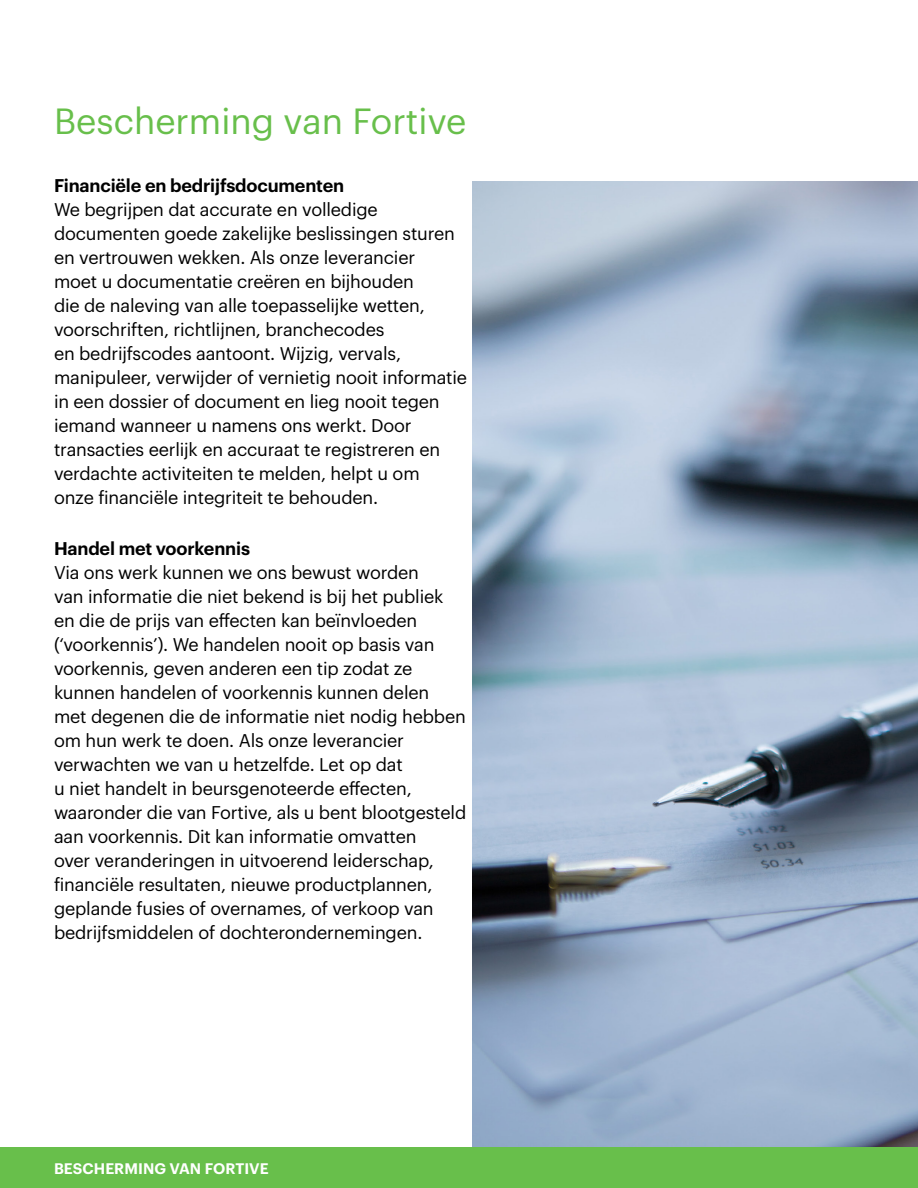
<style>
.page{position:relative;width:918px;height:1188px;background:#fff}
.page>*{position:absolute;margin:0;border:0;box-sizing:border-box;transform-origin:0 0}
.Main_Headline_Green{font:35.7px "Graphik";color:#68bf4b}
.Body_Copy_13pt{font:18px/24px "Graphik";letter-spacing:-.01em;color:#000}
.t1{font:600 15px "Graphik";letter-spacing:.005em;color:#fff}
.s1{font-weight:600}
</style>
<div class="page">
<img style="left:472px;top:181px;width:446px;height:967px">
<div style="left:0;top:1148px;width:918px;height:40px;background:#68bf4b"></div>
<p class="Main_Headline_Green" style="left:54px;top:94px;width:414px">Bescherming van Fortive</p>
<p class="Body_Copy_13pt" style="left:54px;top:172px;width:415px"><span class="s1">Financiële en bedrijfsdocumenten<br></span>We begrijpen dat accurate en volledige documenten goede zakelijke beslissingen sturen en vertrouwen wekken. Als onze leverancier<br>moet u documentatie creëren en bijhouden<br>die de naleving van alle toepasselijke wetten, voorschriften, richtlijnen, branchecodes<br>en bedrijfscodes aantoont. Wijzig, vervals, manipuleer, verwijder of vernietig nooit informatie in een dossier of document en lieg nooit tegen iemand wanneer u namens ons werkt. Door transacties eerlijk en accuraat te registreren en verdachte activiteiten te melden, helpt u om<br>onze financiële integriteit te behouden.</p>
<p class="Body_Copy_13pt" style="left:54px;top:535px;width:414px"><span class="s1">Handel met voorkennis<br></span>Via ons werk kunnen we ons bewust worden<br>van informatie die niet bekend is bij het publiek en die de prijs van effecten kan beïnvloeden (‘voorkennis’). We handelen nooit op basis van voorkennis, geven anderen een tip zodat ze kunnen handelen of voorkennis kunnen delen met degenen die de informatie niet nodig hebben om hun werk te doen. Als onze leverancier verwachten we van u hetzelfde. Let op dat<br>u niet handelt in beursgenoteerde effecten, waaronder die van Fortive, als u bent blootgesteld aan voorkennis. Dit kan informatie omvatten<br>over veranderingen in uitvoerend leiderschap, financiële resultaten, nieuwe productplannen, geplande fusies of overnames, of verkoop van bedrijfsmiddelen of dochterondernemingen.</p>
<p class="t1" style="left:54px;top:1157px;width:216px">BESCHERMING VAN FORTIVE</p>
</div>
